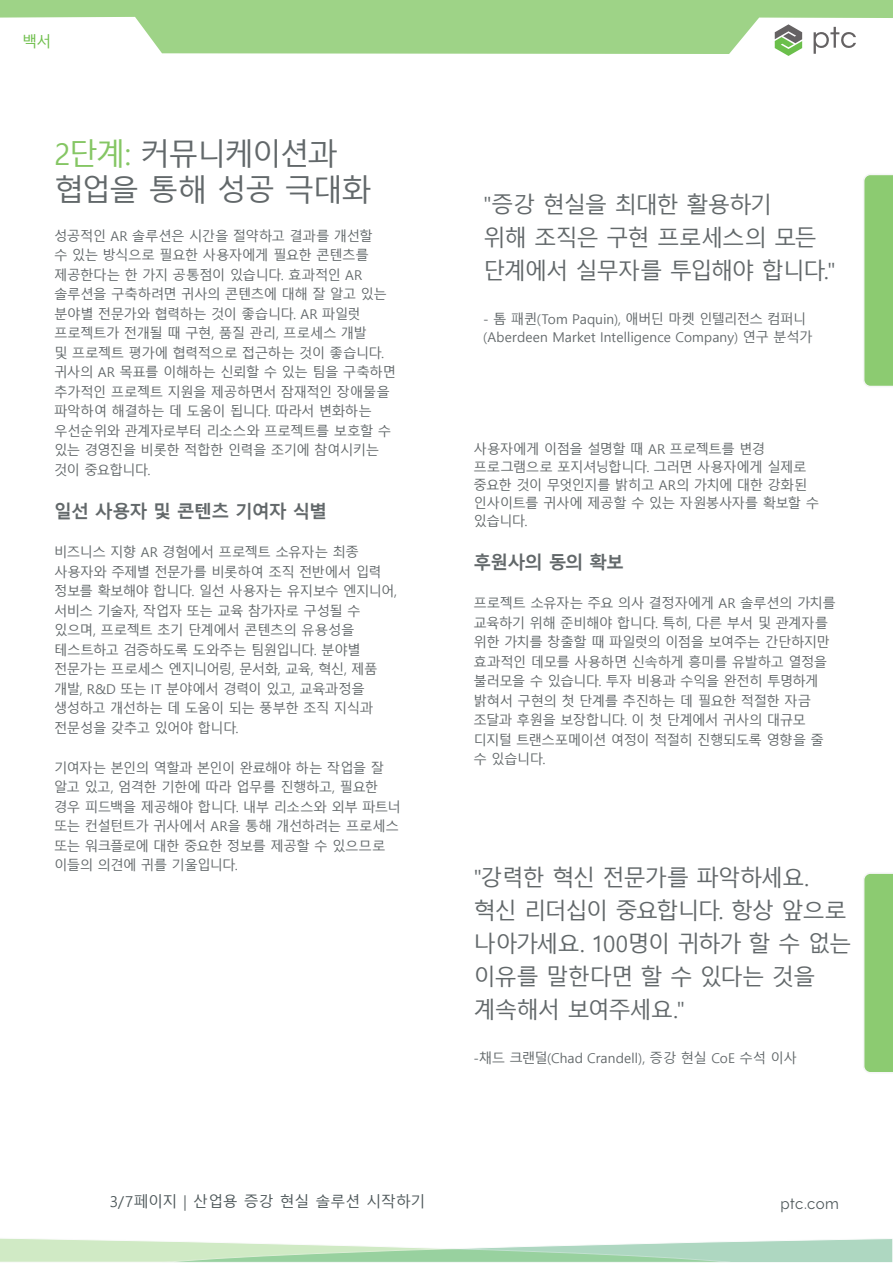
<style>
.page{position:relative;width:893px;height:1263px;background:#fff}
.page>*{position:absolute;margin:0;border:0;box-sizing:border-box;transform-origin:0 0}
.t1{font:30px/36px "Malgun Gothic";letter-spacing:-.065em;color:#62686a}
.t2{font:22.5px/33px "Malgun Gothic";letter-spacing:-.06em;color:#62686a}
.t3{font:700 18px "Malgun Gothic";letter-spacing:-.055em;color:#62686a}
.t4{font:15px "Malgun Gothic";letter-spacing:-.02em;color:#4e585a}
.t5{font:15px "Raleway";letter-spacing:.025em;color:#4e585a}
.t6{font:15px "Malgun Gothic";color:#6ebe4b}
.t7{font:13.5px/19.5px "Malgun Gothic";letter-spacing:-.045em;color:#62686a}
.t8{font:13.5px/18px "Malgun Gothic";letter-spacing:.005em;color:#62686a}
.t9{font:13.5px "Malgun Gothic";color:#62686a}
.s1{color:#85c664}
</style>
<div class="page">
<svg style="left:0;top:0;width:893px;height:54px;fill:#9ed387"></svg>
<svg style="left:775px;top:24px;width:27px;height:32px"></svg>
<svg style="left:814px;top:27px;width:42px;height:27px"></svg>
<div style="left:447px;top:843px;width:432px;height:260px;border:2px solid #6ebe4b;border-radius:7px"></div>
<svg style="left:863px;top:872px;width:30px;height:201px;background:#92cd79"></svg>
<div style="left:447px;top:142px;width:432px;height:277px;border:2px solid #6ebe4b;border-radius:7px"></div>
<svg style="left:863px;top:174px;width:30px;height:213px;background:#92cd79"></svg>
<svg style="left:0;top:1238px;width:893px;height:25px"></svg>
<p class="t6" style="left:22px;top:33px;width:31px">백서</p>
<h1 class="t1" style="left:54px;top:137px;width:319px"><span class="s1">2단계:</span> 커뮤니케이션과 협업을 통해 성공 극대화</h1>
<p class="t7" style="left:54px;top:227px;width:344px">성공적인 AR 솔루션은 시간을 절약하고 결과를 개선할<br>수 있는 방식으로 필요한 사용자에게 필요한 콘텐츠를 제공한다는 한 가지 공통점이 있습니다. 효과적인 AR 솔루션을 구축하려면 귀사의 콘텐츠에 대해 잘 알고 있는 분야별 전문가와 협력하는 것이 좋습니다. AR 파일럿 프로젝트가 전개될 때 구현, 품질 관리, 프로세스 개발<br>및 프로젝트 평가에 협력적으로 접근하는 것이 좋습니다. 귀사의 AR 목표를 이해하는 신뢰할 수 있는 팀을 구축하면 추가적인 프로젝트 지원을 제공하면서 잠재적인 장애물을 파악하여 해결하는 데 도움이 됩니다. 따라서 변화하는 우선순위와 관계자로부터 리소스와 프로젝트를 보호할 수 있는 경영진을 비롯한 적합한 인력을 조기에 참여시키는 것이 중요합니다.</p>
<h3 class="t3" style="left:54px;top:500px;width:275px">일선 사용자 및 콘텐츠 기여자 식별</h3>
<p class="t7" style="left:54px;top:543px;width:345px">비즈니스 지향 AR 경험에서 프로젝트 소유자는 최종 사용자와 주제별 전문가를 비롯하여 조직 전반에서 입력 정보를 확보해야 합니다. 일선 사용자는 유지보수 엔지니어, 서비스 기술자, 작업자 또는 교육 참가자로 구성될 수 있으며, 프로젝트 초기 단계에서 콘텐츠의 유용성을 테스트하고 검증하도록 도와주는 팀원입니다. 분야별 전문가는 프로세스 엔지니어링, 문서화, 교육, 혁신, 제품 개발, R&amp;D 또는 IT 분야에서 경력이 있고, 교육과정을 생성하고 개선하는 데 도움이 되는 풍부한 조직 지식과 전문성을 갖추고 있어야 합니다.</p>
<p class="t7" style="left:54px;top:758px;width:349px">기여자는 본인의 역할과 본인이 완료해야 하는 작업을 잘 알고 있고, 엄격한 기한에 따라 업무를 진행하고, 필요한 경우 피드백을 제공해야 합니다. 내부 리소스와 외부 파트너 또는 컨설턴트가 귀사에서 AR을 통해 개선하려는 프로세스 또는 워크플로에 대한 중요한 정보를 제공할 수 있으므로 이들의 의견에 귀를 기울입니다.</p>
<h2 class="t2" style="left:483px;top:188px;width:354px">"증강 현실을 최대한 활용하기<br>위해 조직은 구현 프로세스의 모든 단계에서 실무자를 투입해야 합니다."</h2>
<p class="t8" style="left:483px;top:310px;width:331px">- 톰 패퀸(Tom Paquin), 애버딘 마켓 인텔리전스 컴퍼니 (Aberdeen Market Intelligence Company) 연구 분석가</p>
<p class="t7" style="left:473px;top:440px;width:347px;line-height:18px">사용자에게 이점을 설명할 때 AR 프로젝트를 변경 프로그램으로 포지셔닝합니다. 그러면 사용자에게 실제로 중요한 것이 무엇인지를 밝히고 AR의 가치에 대한 강화된 인사이트를 귀사에 제공할 수 있는 자원봉사자를 확보할 수 있습니다.</p>
<h3 class="t3" style="left:473px;top:551px;width:152px">후원사의 동의 확보</h3>
<p class="t7" style="left:473px;top:594px;width:364px">프로젝트 소유자는 주요 의사 결정자에게 AR 솔루션의 가치를 교육하기 위해 준비해야 합니다. 특히, 다른 부서 및 관계자를 위한 가치를 창출할 때 파일럿의 이점을 보여주는 간단하지만 효과적인 데모를 사용하면 신속하게 흥미를 유발하고 열정을 불러모을 수 있습니다. 투자 비용과 수익을 완전히 투명하게 밝혀서 구현의 첫 단계를 추진하는 데 필요한 적절한 자금 조달과 후원을 보장합니다. 이 첫 단계에서 귀사의 대규모 디지털 트랜스포메이션 여정이 적절히 진행되도록 영향을 줄 수 있습니다.</p>
<h2 class="t2" style="left:473px;top:862px;width:380px">"강력한 혁신 전문가를 파악하세요. 혁신 리더십이 중요합니다. 항상 앞으로 나아가세요. 100명이 귀하가 할 수 없는 이유를 말한다면 할 수 있다는 것을 계속해서 보여주세요."</h2>
<p class="t9" style="left:473px;top:1051px;width:325px">-채드 크랜덜(Chad Crandell), 증강 현실 CoE 수석 이사</p>
<p class="t4" style="left:110px;top:1193px;width:317px">3/7페이지 | 산업용 증강 현실 솔루션 시작하기</p>
<p class="t5" style="left:781px;top:1195px;width:60px">ptc.com</p>
</div>
